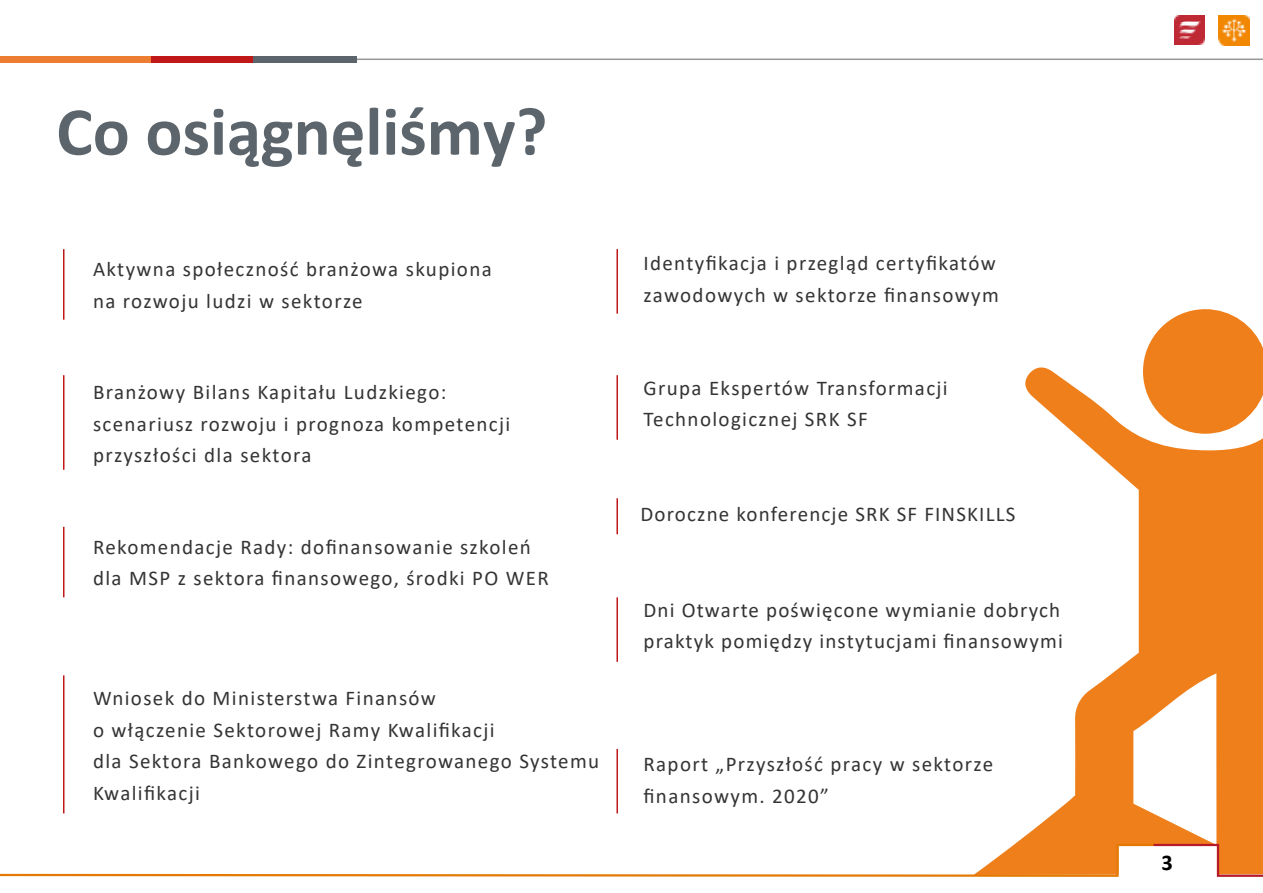
<style>
.page{position:relative;width:1263px;height:893px;background:#fff}
.page>*{position:absolute;margin:0;border:0;box-sizing:border-box;transform-origin:0 0}
.t1{font:700 69px "Calibri";color:#5c656c}
.t2{font:700 22.5px "Calibri";color:#000}
.t3{font:21px/31.5px "Calibri";letter-spacing:.065em;color:#343434}
</style>
<div class="page">
<svg style="left:1017px;top:367px;width:246px;height:475px;fill:#ef7f1a"></svg>
<svg style="left:1143px;top:309px;width:120px;height:125px"></svg>
<hr style="left:63px;top:250px;width:1px;height:69px;background:#c01718">
<hr style="left:63px;top:527px;width:1px;height:69px;background:#c01718">
<hr style="left:63px;top:376px;width:1px;height:93px;background:#c01718">
<hr style="left:63px;top:676px;width:1px;height:136px;background:#c01718">
<hr style="left:616px;top:250px;width:2px;height:63px;background:#c01718">
<hr style="left:616px;top:598px;width:2px;height:63px;background:#c01718">
<hr style="left:616px;top:376px;width:2px;height:63px;background:#c01718">
<hr style="left:616px;top:499px;width:2px;height:34px;background:#c01718">
<hr style="left:616px;top:749px;width:2px;height:63px;background:#c01718">
<img style="left:1174px;top:15px;width:30px;height:30px">
<img style="left:1218px;top:15px;width:32px;height:30px">
<hr style="left:358px;top:58px;width:904px;height:2px;background:#979797">
<div style="left:0;top:56px;width:152px;height:6px;background:#ed7d31"></div>
<div style="left:152px;top:56px;width:103px;height:6px;background:#c01718"></div>
<div style="left:254px;top:56px;width:103px;height:6px;background:#5c656c"></div>
<svg style="left:0;top:842px;width:1263px;height:35px"></svg>
<p class="t1" style="left:56px;top:83px;width:493px">Co osiągnęliśmy?</p>
<p class="t3" style="left:93px;top:253px;width:400px">Aktywna społeczność branżowa skupiona na rozwoju ludzi w sektorze</p>
<p class="t3" style="left:93px;top:376px;width:419px">Branżowy Bilans Kapitału Ludzkiego: scenariusz rozwoju i prognoza kompetencji przyszłości dla sektora</p>
<p class="t3" style="left:93px;top:530px;width:457px">Rekomendacje Rady: dofinansowanie szkoleń dla MSP z sektora finansowego, środki PO WER</p>
<p class="t3" style="left:93px;top:682px;width:508px">Wniosek do Ministerstwa Finansów<br>o włączenie Sektorowej Ramy Kwalifikacji<br>dla Sektora Bankowego do Zintegrowanego Systemu Kwalifikacji</p>
<p class="t3" style="left:644px;top:247px;width:357px">Identyfikacja i przegląd certyfikatów zawodowych w sektorze finansowym</p>
<p class="t3" style="left:644px;top:371px;width:306px">Grupa Ekspertów Transformacji<br>Technologicznej SRK SF</p>
<p class="t3" style="left:640px;top:497px;width:376px">Doroczne konferencje SRK SF FINSKILLS</p>
<p class="t3" style="left:644px;top:593px;width:421px">Dni Otwarte poświęcone wymianie dobrych praktyk pomiędzy instytucjami finansowymi</p>
<p class="t3" style="left:644px;top:748px;width:351px">Raport „Przyszłość pracy w sektorze finansowym. 2020”</p>
<p class="t2" style="left:1161px;top:846px;width:13px">3</p>
</div>
